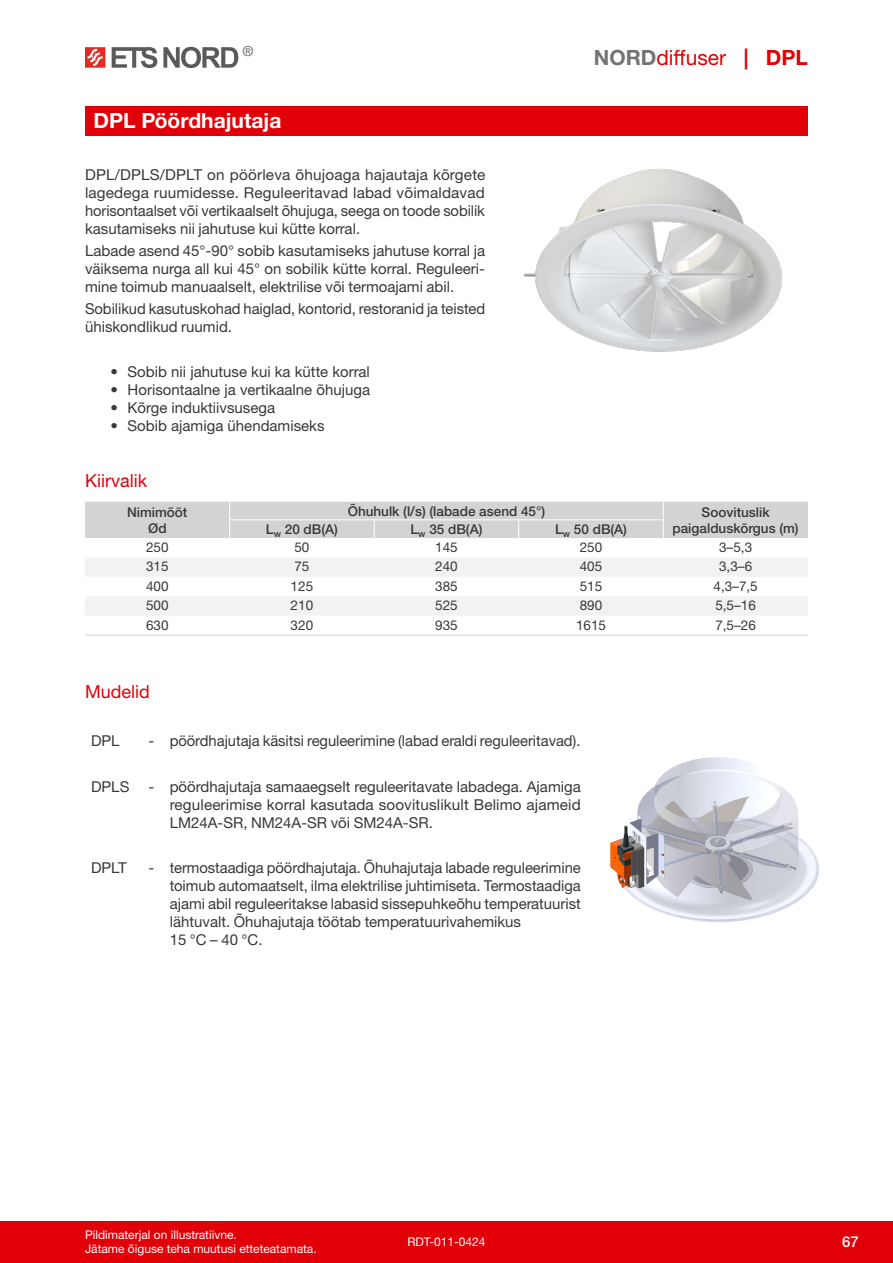
<style>
.page{position:relative;width:893px;height:1263px;background:#fff}
.page>*{position:absolute;margin:0;border:0;box-sizing:border-box;transform-origin:0 0}
.Tootenimi{font:700 21px "Helvetica Neue LTW1 G";color:#fff}
.t1{font:21px "Helvetica Neue LTW1 G";color:#e10008}
.Pealkiri{font:18px "Helvetica Neue LTW1 G";color:#e10008}
.Tekst{font:15px/18px "Helvetica Neue LTW1 G";color:#383839;text-align:justify}
.t2{font:500 15px "Helvetica Neue LTW1 G";color:#fff}
.t3{font:500 13.95px "Helvetica Neue LTW1 G";color:#737372}
.Tabeli_päis{font:500 13.5px "Helvetica Neue LTW1 G";color:#383839}
.Tabeltekst{font:13.5px "Helvetica Neue LTW1 G";color:#383839}
.t4{font:12px/14.4px "Helvetica Neue LTW1 G";color:#fff}
.t5{font:700 8.55px "Century Gothic";color:#000}
.s1{font-weight:700;color:#737372}
.s2{font-weight:700}
</style>
<div class="page">
<div style="left:0;top:1221px;width:893px;height:42px;background:#e10008"></div>
<svg style="left:112px;top:47px;width:45px;height:21px"></svg>
<svg style="left:163px;top:47px;width:75px;height:21px"></svg>
<svg style="left:85px;top:47px;width:20px;height:21px"></svg>
<svg style="left:85px;top:634px;width:723px;height:1px"></svg>
<svg style="left:85px;top:558px;width:723px;height:57px"></svg>
<hr style="left:85px;top:635px;width:145px;height:1px;background:#d1d3d4">
<hr style="left:230px;top:635px;width:144px;height:1px;background:#d1d3d4">
<hr style="left:374px;top:635px;width:145px;height:1px;background:#d1d3d4">
<hr style="left:519px;top:635px;width:144px;height:1px;background:#d1d3d4">
<hr style="left:663px;top:635px;width:145px;height:1px;background:#d1d3d4">
<div style="left:85px;top:502px;width:723px;height:36px;background:#d1d3d4"></div>
<div style="left:85px;top:106px;width:723px;height:29px;background:#e10008"></div>
<img style="left:523px;top:168px;width:260px;height:184px">
<img style="left:610px;top:757px;width:187px;height:165px">
<img style="left:743px;top:799px;width:76px;height:103px">
<hr style="left:583px;top:741px;width:251px;height:1px;background:#c0c0c0">
<hr style="left:583px;top:1152px;width:251px;height:1px;background:#c0c0c0">
<hr style="left:583px;top:741px;width:1px;height:196px;background:#c0c0c0">
<hr style="left:583px;top:1142px;width:251px;height:1px;background:#c0c0c0">
<hr style="left:892px;top:741px;width:1px;height:196px;background:#c0c0c0">
<hr style="left:655px;top:1122px;width:179px;height:1px;background:#c0c0c0">
<hr style="left:655px;top:1081px;width:179px;height:1px;background:#c0c0c0">
<hr style="left:655px;top:991px;width:179px;height:1px;background:#c0c0c0">
<hr style="left:655px;top:1018px;width:179px;height:1px;background:#c0c0c0">
<p class="t3" style="left:242px;top:43px;width:13px">®</p>
<p class="Tootenimi" style="left:94px;top:108px;width:189px">DPL Pöördhajutaja</p>
<p class="Tekst" style="left:85px;top:165px;width:402px">DPL/DPLS/DPLT on pöörleva õhujoaga hajautaja kõrgete lagedega ruumidesse. Reguleeritavad labad võimaldavad horisontaalset või vertikaalselt õhujuga, seega on toode sobilik kasutamiseks nii jahutuse kui kütte korral.</p>
<p class="Tekst" style="left:85px;top:241px;width:402px">Labade asend 45°-90° sobib kasutamiseks jahutuse korral ja väiksema nurga all kui 45° on sobilik kütte korral. Reguleeri&shy;mine toimub manuaalselt, elektrilise või termoajami abil.</p>
<p class="Tekst" style="left:85px;top:300px;width:402px">Sobilikud kasutuskohad haiglad, kontorid, restoranid ja teisted ühiskondlikud ruumid.</p>
<p class="Tekst" style="left:111px;top:362px;width:261px">• Sobib nii jahutuse kui ka kütte korral</p>
<p class="Tekst" style="left:111px;top:380px;width:261px">• Horisontaalne ja vertikaalne õhujuga</p>
<p class="Tekst" style="left:111px;top:398px;width:166px">• Kõrge induktiivsusega</p>
<p class="Tekst" style="left:111px;top:416px;width:216px">• Sobib ajamiga ühendamiseks</p>
<p class="t1" style="left:594px;top:44px;width:216px"><span class="s1">NORD</span>diffuser <span class="s2">| DPL</span></p>
<p class="Pealkiri" style="left:85px;top:470px;width:64px">Kiirvalik</p>
<p class="Tabeli_päis" style="left:127px;top:504px;width:62px">Nimimõõt</p>
<p class="Tabeli_päis" style="left:148px;top:520px;width:20px">Ød</p>
<p class="Tabeli_päis" style="left:348px;top:503px;width:199px">Õhuhulk (l/s) (labade asend 45°)</p>
<p class="Tabeli_päis" style="left:702px;top:504px;width:70px">Soovituslik</p>
<p class="Tabeli_päis" style="left:266px;top:521px;width:73px">L<sub>w</sub> 20 dB(A)</p>
<p class="Tabeli_päis" style="left:673px;top:520px;width:128px">paigalduskõrgus (m)</p>
<p class="Tabeli_päis" style="left:411px;top:521px;width:73px">L<sub>w</sub> 35 dB(A)</p>
<p class="Tabeli_päis" style="left:555px;top:521px;width:73px">L<sub>w</sub> 50 dB(A)</p>
<p class="Tabeltekst" style="left:146px;top:539px;width:24px">250</p>
<p class="Tabeltekst" style="left:294px;top:539px;width:17px">50</p>
<p class="Tabeltekst" style="left:435px;top:539px;width:24px">145</p>
<p class="Tabeltekst" style="left:580px;top:539px;width:24px">250</p>
<p class="Tabeltekst" style="left:719px;top:539px;width:35px">3–5,3</p>
<p class="Tabeltekst" style="left:146px;top:558px;width:24px">315</p>
<p class="Tabeltekst" style="left:294px;top:558px;width:17px">75</p>
<p class="Tabeltekst" style="left:435px;top:558px;width:24px">240</p>
<p class="Tabeltekst" style="left:580px;top:558px;width:24px">405</p>
<p class="Tabeltekst" style="left:719px;top:558px;width:35px">3,3–6</p>
<p class="Tabeltekst" style="left:146px;top:578px;width:24px">400</p>
<p class="Tabeltekst" style="left:291px;top:578px;width:24px">125</p>
<p class="Tabeltekst" style="left:435px;top:578px;width:24px">385</p>
<p class="Tabeltekst" style="left:580px;top:578px;width:24px">515</p>
<p class="Tabeltekst" style="left:713px;top:578px;width:46px">4,3–7,5</p>
<p class="Tabeltekst" style="left:146px;top:597px;width:24px">500</p>
<p class="Tabeltekst" style="left:291px;top:597px;width:24px">210</p>
<p class="Tabeltekst" style="left:435px;top:597px;width:24px">525</p>
<p class="Tabeltekst" style="left:580px;top:597px;width:24px">890</p>
<p class="Tabeltekst" style="left:715px;top:597px;width:42px">5,5–16</p>
<p class="Tabeltekst" style="left:146px;top:616px;width:24px">630</p>
<p class="Tabeltekst" style="left:291px;top:616px;width:24px">320</p>
<p class="Tabeltekst" style="left:435px;top:616px;width:24px">935</p>
<p class="Tabeltekst" style="left:576px;top:616px;width:32px">1615</p>
<p class="Tabeltekst" style="left:715px;top:616px;width:42px">7,5–26</p>
<p class="Pealkiri" style="left:85px;top:681px;width:66px">Mudelid</p>
<p class="Tekst" style="left:91px;top:732px;width:30px">DPL</p>
<p class="Tekst" style="left:148px;top:732px;width:7px">-</p>
<p class="Tekst" style="left:170px;top:732px;width:412px">pöördhajutaja käsitsi reguleerimine (labad eraldi reguleeritavad).</p>
<p class="Tekst" style="left:91px;top:777px;width:40px">DPLS</p>
<p class="Tekst" style="left:148px;top:777px;width:7px">-</p>
<p class="Tekst" style="left:170px;top:777px;width:413px">pöördhajutaja samaaegselt reguleeritavate labadega. Ajamiga reguleerimise korral kasutada soovituslikult Belimo ajameid LM24A-SR, NM24A-SR või SM24A-SR.</p>
<p class="Tekst" style="left:91px;top:859px;width:37px">DPLT</p>
<p class="Tekst" style="left:148px;top:859px;width:7px">-</p>
<p class="Tekst" style="left:170px;top:859px;width:413px">termostaadiga pöördhajutaja. Õhuhajutaja labade reguleerimine toimub automaatselt, ilma elektrilise juhtimiseta. Termostaadiga ajami abil reguleeritakse labasid sissepuhkeõhu temperatuurist lähtuvalt. Õhuhajutaja töötab temperatuurivahemikus</p>
<p class="Tekst" style="left:170px;top:931px;width:94px">15 °C – 40 °C.</p>
<p class="t5" style="left:412px;top:736px;width:6px">B</p>
<p class="t5" style="left:506px;top:795px;width:8px;rotate:-90deg">D</p>
<p class="t5" style="left:262px;top:837px;width:18px;rotate:-90deg">P ±2</p>
<p class="t5" style="left:296px;top:906px;width:20px;rotate:-90deg">N ±2</p>
<p class="t5" style="left:274px;top:905px;width:17px;rotate:-90deg">L ±2</p>
<p class="t5" style="left:412px;top:898px;width:8px">A</p>
<p class="t4" style="left:85px;top:1227px;width:233px">Pildimaterjal on illustratiivne.<br>Jätame õiguse teha muutusi etteteatamata.</p>
<p class="t4" style="left:407px;top:1234px;width:80px">RDT-011-0424</p>
<p class="t2" style="left:842px;top:1233px;width:18px">67</p>
</div>
